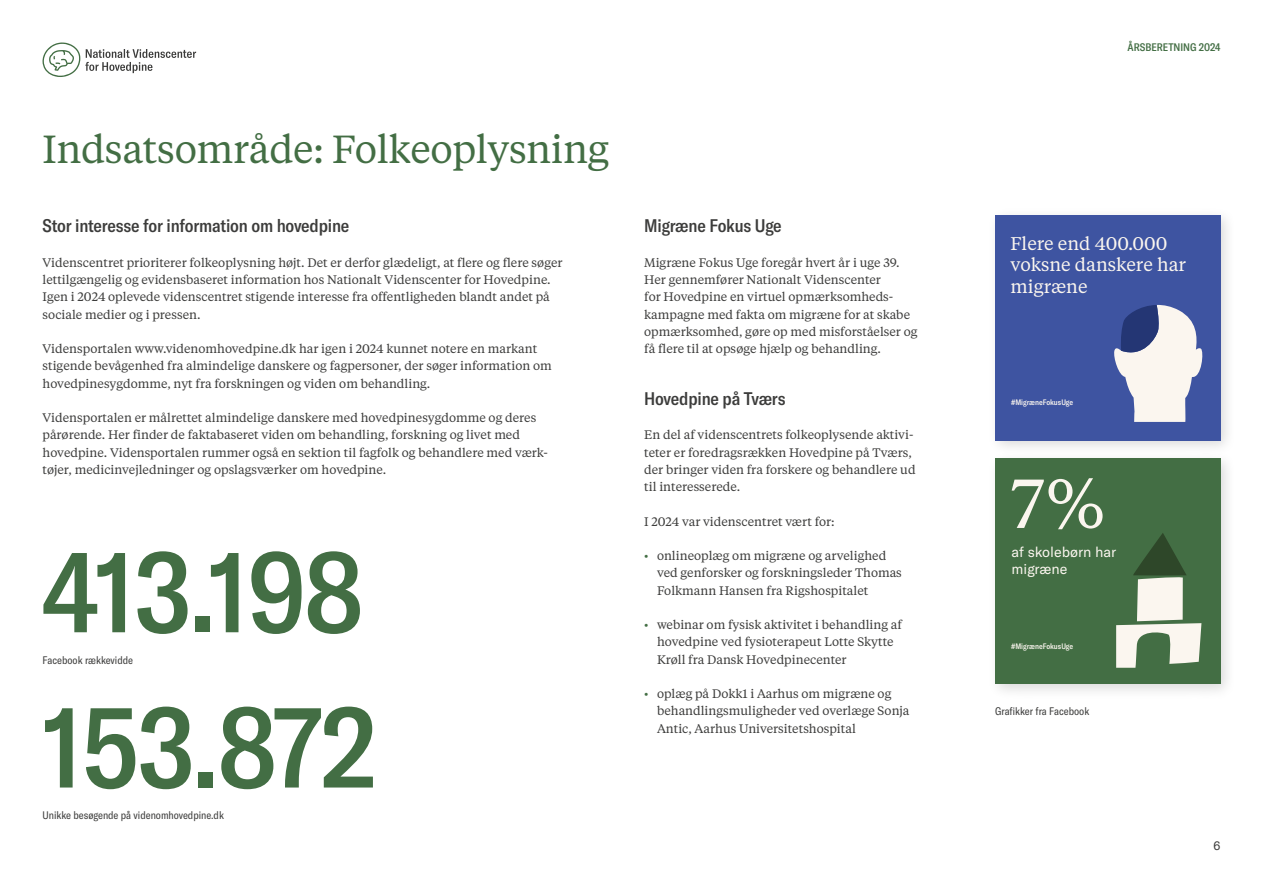
<style>
.page{position:relative;width:1263px;height:893px;background:#fff}
.page>*{position:absolute;margin:0;border:0;box-sizing:border-box;transform-origin:0 0}
.t1{font:500 condensed 114px "GT America";letter-spacing:-.01em;color:#436e44}
.t2{font:68.85px "Tiempos Text";color:#fbf6ef}
.t3{font:39px "Tiempos Text";letter-spacing:-.01em;color:#436e44}
.t4{font:18.3px/21.5px "Tiempos Text";color:#fbf6ef}
.t5{font:500 condensed 18px "GT America";letter-spacing:-.01em;color:#3c3c3b}
.t6{font:14.25px/16.4px "GT America";color:#fbf6ef}
.t7{font:12.3px/17.2px "Tiempos Text";color:#3c3c3b}
.t8{font:12.3px "GT America";color:#3c3c3b}
.t9{font:condensed 10.8px "GT America";color:#3c3c3b}
.t10{font:500 condensed 10.8px "GT America";color:#436e44}
.t11{font:500 condensed 7.8px "GT America";color:#fbf6ef}
.s1{color:#436e44}
</style>
<div class="page">
<svg style="left:42px;top:42px;width:154px;height:35px"></svg>
<div style="left:986px;top:206px;width:251px;height:251px;background:#000;opacity:.15"></div>
<div style="left:995px;top:215px;width:225px;height:225px;background:#3e54a1"></div>
<svg style="left:1114px;top:305px;width:89px;height:117px"></svg>
<div style="left:986px;top:450px;width:251px;height:251px;background:#000;opacity:.15"></div>
<div style="left:995px;top:459px;width:225px;height:225px;background:#436e44"></div>
<svg style="left:1116px;top:533px;width:85px;height:135px"></svg>
<h3 class="t3" style="left:43px;top:123px;width:568px">Indsatsområde: Folkeoplysning</h3>
<h3 class="t5" style="left:43px;top:215px;width:308px">Stor interesse for information om hovedpine</h3>
<p class="t7" style="left:43px;top:253px;width:522px">Videnscentret prioriterer folkeoplysning højt. Det er derfor glædeligt, at flere og flere søger lettilgængelig og evidensbaseret information hos Nationalt Videnscenter for Hovedpine.<br>Igen i 2024 oplevede videnscentret stigende interesse fra offentligheden blandt andet på sociale medier og i pressen.</p>
<p class="t7" style="left:43px;top:339px;width:511px">Vidensportalen www.videnomhovedpine.dk har igen i 2024 kunnet notere en markant stigende bevågenhed fra almindelige danskere og fagpersoner, der søger information om hovedpinesygdomme, nyt fra forskningen og viden om behandling.</p>
<p class="t7" style="left:43px;top:408px;width:507px">Vidensportalen er målrettet almindelige danskere med hovedpinesygdomme og deres pårørende. Her finder de faktabaseret viden om behandling, forskning og livet med hovedpine. Vidensportalen rummer også en sektion til fagfolk og behandlere med værk&shy;tøjer, medicinvejledninger og opslagsværker om hovedpine.</p>
<h1 class="t1" style="left:43px;top:524px;width:322px">413.198</h1>
<p class="t9" style="left:43px;top:653px;width:92px">Facebook rækkevidde</p>
<h1 class="t1" style="left:43px;top:679px;width:336px">153.872</h1>
<p class="t9" style="left:43px;top:809px;width:183px">Unikke besøgende på videnomhovedpine.dk</p>
<h3 class="t5" style="left:644px;top:215px;width:139px">Migræne Fokus Uge</h3>
<p class="t7" style="left:644px;top:253px;width:275px">Migræne Fokus Uge foregår hvert år i uge 39.<br>Her gennemfører Nationalt Videnscenter<br>for Hovedpine en virtuel opmærksomheds&shy;kampagne med fakta om migræne for at skabe opmærksomhed, gøre op med misforståelser og få flere til at opsøge hjælp og behandling.</p>
<h3 class="t5" style="left:644px;top:388px;width:143px">Hovedpine på Tværs</h3>
<p class="t7" style="left:644px;top:426px;width:273px">En del af videnscentrets folkeoplysende aktivi&shy;teter er foredragsrækken Hovedpine på Tværs, der bringer viden fra forskere og behandlere ud til interesserede.</p>
<p class="t7" style="left:644px;top:512px;width:192px">I 2024 var videnscentret vært for:</p>
<p class="t7" style="left:657px;top:546px;width:246px;text-indent:-13px"><span class="s1">•</span> onlineoplæg om migræne og arvelighed ved genforsker og forskningsleder Thomas<br>Folkmann Hansen fra Rigshospitalet</p>
<p class="t7" style="left:657px;top:616px;width:246px;text-indent:-13px"><span class="s1">•</span> webinar om fysisk aktivitet i behandling af hovedpine ved fysioterapeut Lotte Skytte<br>Krøll fra Dansk Hovedpinecenter</p>
<p class="t7" style="left:657px;top:685px;width:254px;text-indent:-13px"><span class="s1">•</span> oplæg på Dokk1 i Aarhus om migræne og behandlingsmuligheder ved overlæge Sonja<br>Antic, Aarhus Universitetshospital</p>
<p class="t10" style="left:1127px;top:41px;width:94px">ÅRSBERETNING 2024</p>
<h3 class="t4" style="left:1010px;top:232px;width:177px">Flere end 400.000 voksne danskere har migræne</h3>
<p class="t11" style="left:1011px;top:398px;width:64px">#MigræneFokusUge</p>
<h2 class="t2" style="left:1010px;top:457px;width:96px">7%</h2>
<p class="t6" style="left:1012px;top:544px;width:106px">af skolebørn har migræne</p>
<p class="t11" style="left:1011px;top:641px;width:64px">#MigræneFokusUge</p>
<p class="t9" style="left:995px;top:705px;width:96px">Grafikker fra Facebook</p>
<p class="t8" style="left:1213px;top:839px;width:8px">6</p>
</div>
